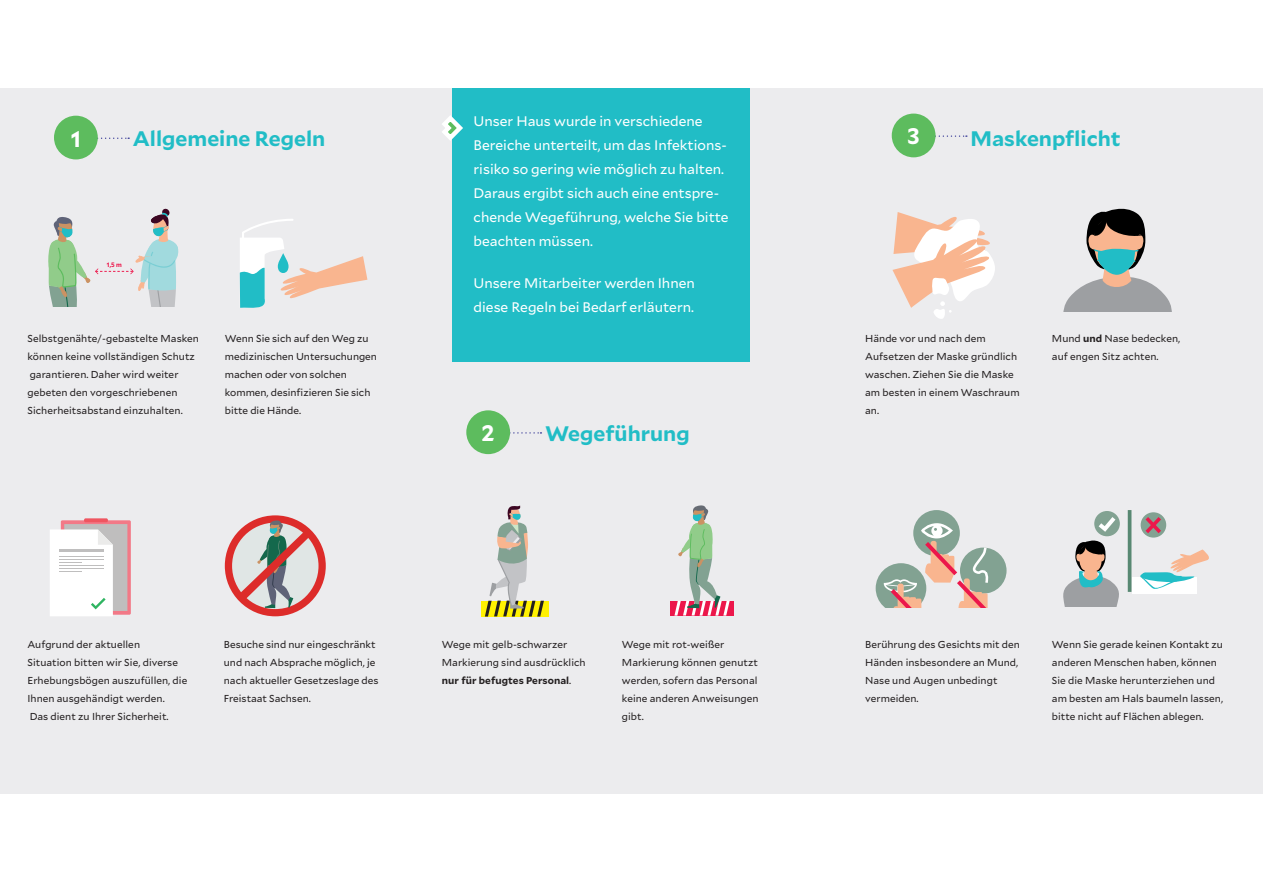
<style>
.page{position:relative;width:1263px;height:893px;background:#fff}
.page>*{position:absolute;margin:0;border:0;box-sizing:border-box;transform-origin:0 0}
.t1{font:700 22.5px "Mallory";color:#fff}
.t2{font:700 21px "Mallory";color:#21bdc6}
.t3{font:13.8px/24px "Mallory";color:#fff}
.t4{font:10.05px/18px "Mallory";letter-spacing:.005em;color:#231f20}
.t5{font:700 6.45px "Mallory";color:#ec174b;scale:.94 1}
.s1{font-weight:700}
</style>
<div class="page">
<div style="left:0;top:88px;width:1263px;height:706px;background:#ececee"></div>
<svg style="left:98px;top:138px;width:31px;height:1px"></svg>
<div style="left:54px;top:116px;width:44px;height:43px;background:#5dbc5e;border-radius:50%"></div>
<svg style="left:935px;top:135px;width:32px;height:2px"></svg>
<div style="left:892px;top:114px;width:43px;height:43px;background:#5dbc5e;border-radius:50%"></div>
<svg style="left:48px;top:208px;width:131px;height:99px"></svg>
<svg style="left:240px;top:219px;width:127px;height:89px"></svg>
<svg style="left:61px;top:520px;width:70px;height:95px"></svg>
<svg style="left:84px;top:518px;width:24px;height:4px"></svg>
<svg style="left:50px;top:524px;width:77px;height:92px;background:#ebeaea"></svg>
<div style="left:225px;top:515px;width:101px;height:101px;background:#dd2c2a;border-radius:50%"></div>
<div style="left:232px;top:523px;width:86px;height:86px;background:#e0e6e5;border-radius:50%"></div>
<svg style="left:240px;top:520px;width:69px;height:88px"></svg>
<svg style="left:510px;top:432px;width:31px;height:2px"></svg>
<div style="left:466px;top:410px;width:44px;height:44px;background:#5dbc5e;border-radius:50%"></div>
<div style="left:481px;top:601px;width:68px;height:15px;background:#fff101"></div>
<svg style="left:485px;top:505px;width:59px;height:111px"></svg>
<div style="left:671px;top:601px;width:63px;height:15px;background:#ec174b"></div>
<svg style="left:674px;top:505px;width:56px;height:111px"></svg>
<div style="left:452px;top:88px;width:298px;height:273px;background:#21bdc6"></div>
<svg style="left:442px;top:115px;width:21px;height:26px"></svg>
<svg style="left:892px;top:212px;width:103px;height:107px"></svg>
<svg style="left:1063px;top:208px;width:109px;height:104px"></svg>
<div style="left:913px;top:510px;width:47px;height:46px;background:#82a292;border-radius:50%"></div>
<div style="left:876px;top:563px;width:50px;height:50px;background:#82a292;border-radius:50%"></div>
<div style="left:960px;top:548px;width:46px;height:46px;background:#82a292;border-radius:50%"></div>
<svg style="left:884px;top:523px;width:109px;height:85px"></svg>
<div style="left:865px;top:608px;width:166px;height:124px;background:#ececee"></div>
<svg style="left:1063px;top:540px;width:56px;height:67px"></svg>
<div style="left:1132px;top:578px;width:64px;height:16px;background:#fff"></div>
<svg style="left:1138px;top:549px;width:71px;height:42px"></svg>
<hr style="left:1128px;top:510px;width:3px;height:82px;background:#588872">
<div style="left:1094px;top:511px;width:26px;height:25px;background:#82a292;border-radius:50%"></div>
<svg style="left:1099px;top:517px;width:16px;height:15px"></svg>
<svg style="left:1141px;top:512px;width:25px;height:26px"></svg>
<svg style="left:1142px;top:513px;width:23px;height:24px"></svg>
<h3 class="t3" style="left:474px;top:108px;width:257px">Unser Haus wurde in verschiedene Bereiche unterteilt, um das Infektions&shy;risiko so gering wie möglich zu halten.<br>Daraus ergibt sich auch eine entspre&shy;chende Wegeführung, welche Sie bitte beachten müssen.</h3>
<h3 class="t3" style="left:474px;top:270px;width:223px">Unsere Mitarbeiter werden Ihnen diese Regeln bei Bedarf erläutern.</h3>
<h1 class="t1" style="left:71px;top:122px;width:12px">1</h1>
<h2 class="t2" style="left:133px;top:123px;width:194px">Allgemeine Regeln</h2>
<h1 class="t1" style="left:907px;top:120px;width:14px">3</h1>
<h2 class="t2" style="left:970px;top:123px;width:152px">Maskenpflicht</h2>
<p class="t5" style="left:107px;top:260px;width:17px">1,5 m</p>
<p class="t4" style="left:27px;top:329px;width:173px">Selbstgenähte/-gebastelte Masken können keine vollständigen Schutz garantieren. Daher wird weiter gebeten den vorgeschriebenen Sicherheitsabstand einzuhalten.</p>
<p class="t4" style="left:225px;top:329px;width:154px">Wenn Sie sich auf den Weg zu medizinischen Untersuchungen machen oder von solchen kommen, desinfizieren Sie sich bitte die Hände.</p>
<h1 class="t1" style="left:482px;top:416px;width:15px">2</h1>
<h2 class="t2" style="left:545px;top:417px;width:146px">Wegeführung</h2>
<p class="t4" style="left:27px;top:635px;width:161px">Aufgrund der aktuellen<br>Situation bitten wir Sie, diverse<br>Erhebungsbögen auszufüllen, die<br>Ihnen ausgehändigt werden.<br>Das dient zu Ihrer Sicherheit.</p>
<p class="t4" style="left:224px;top:635px;width:156px">Besuche sind nur eingeschränkt und nach Absprache möglich, je nach aktueller Gesetzeslage des<br>Freistaat Sachsen.</p>
<p class="t4" style="left:442px;top:635px;width:145px">Wege mit gelb-schwarzer<br>Markierung sind ausdrücklich <span class="s1">nur für befugtes Personal</span>.</p>
<p class="t4" style="left:622px;top:635px;width:138px">Wege mit rot-weißer<br>Markierung können genutzt werden, sofern das Personal keine anderen Anweisungen gibt.</p>
<p class="t4" style="left:865px;top:329px;width:156px">Hände vor und nach dem<br>Aufsetzen der Maske gründlich waschen. Ziehen Sie die Maske am besten in einem Waschraum an.</p>
<p class="t4" style="left:1052px;top:329px;width:130px">Mund <span class="s1">und</span> Nase bedecken, auf engen Sitz achten.</p>
<p class="t4" style="left:865px;top:635px;width:156px">Berührung des Gesichts mit den<br>Händen insbesondere an Mund,<br>Nase und Augen unbedingt vermeiden.</p>
<p class="t4" style="left:1052px;top:635px;width:173px">Wenn Sie gerade keinen Kontakt zu anderen Menschen haben, können<br>Sie die Maske herunterziehen und am besten am Hals baumeln lassen, bitte nicht auf Flächen ablegen.</p>
</div>
